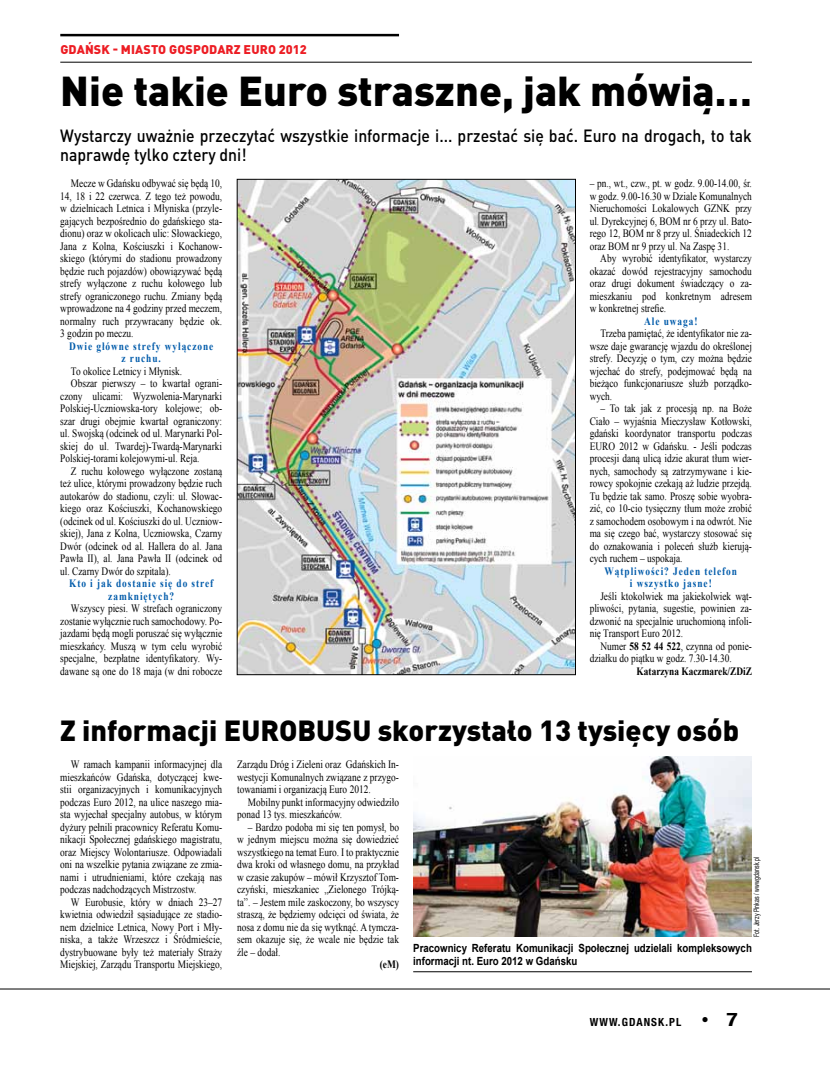
<style>
.page{position:relative;width:830px;height:1067px;background:#fff}
.page>*{position:absolute;margin:0;border:0;box-sizing:border-box;transform-origin:0 0}
.t1{font:900 41.25px "DIN Pro";color:#000}
.t2{font:900 28.75px "DIN Pro";color:#000}
.t3{font:500 17.5px/18.8px "DIN Pro";color:#000;scale:.9 1}
.t4{font:900 12.5px "DIN Pro";color:#ed1d24}
.t5{font:11.25px/12.5px "Times New Roman";color:#000;text-align:justify;scale:.83 1}
.t6{font:700 11.25px/12.5px "Times New Roman";letter-spacing:.1em;color:#005baa;text-align:center;scale:.83 1}
.t7{font:700 11.25px/12.5px "Arial";color:#000;scale:.86 1}
.t8{font:700 11.25px "Times New Roman";color:#000;scale:.83 1}
.t9{font:700 condensed 11.25px "Helvetica Neue LT Pro";letter-spacing:.1em;color:#000}
.t10{font:7.5px "Arial";color:#000;scale:.7 1}
.s1{font-weight:700}
.s2{font-size:18.75px}
</style>
<div class="page">
<hr style="left:0;top:988px;width:829px;height:1px;background:#000">
<hr style="left:60px;top:62px;width:691px;height:1px;background:#000">
<hr style="left:60px;top:34px;width:339px;height:2px;background:#000">
<img style="left:413px;top:756px;width:338px;height:180px">
<hr style="left:413px;top:971px;width:338px;height:1px;background:#000">
<img style="left:239px;top:181px;width:334px;height:492px">
<p class="t4" style="left:60px;top:41px;width:10px">GDAŃSK</p>
<p class="t4" style="left:113px;top:41px;width:17px">- MIASTO</p>
<p class="t4" style="left:169px;top:41px;width:9px">GOSPODARZ</p>
<p class="t4" style="left:243px;top:41px;width:9px">EURO</p>
<p class="t4" style="left:279px;top:41px;width:29px">2012</p>
<h1 class="t1" style="left:60px;top:63px;width:692px">Nie takie Euro straszne, jak mówią…</h1>
<h3 class="t3" style="left:60px;top:125px;width:769px">Wystarczy uważnie przeczytać wszystkie informacje i... przestać się bać. Euro na drogach, to tak naprawdę tylko cztery dni!</h3>
<p class="t5" style="left:60px;top:177px;width:196px;text-indent:11px">Mecze w Gdańsku odbywać się będą 10, 14, 18 i 22 czerwca. Z tego też powodu, w dzielnicach Letnica i Młyniska (przyle&shy;gających bezpośrednio do gdańskiego sta&shy;dionu) oraz w okolicach ulic: Słowackiego, Jana z Kolna, Kościuszki i Kochanow&shy;skiego (którymi do stadionu prowadzony będzie ruch pojazdów) obowiązywać będą strefy wyłączone z ruchu kołowego lub strefy ograniczonego ruchu. Zmiany będą wprowadzone na 4 godziny przed meczem, normalny ruch przywracany będzie ok.<br>3 godzin po meczu.</p>
<p class="t6" style="left:69px;top:339px;width:175px">Dwie główne strefy wyłączone z ruchu.</p>
<p class="t5" style="left:71px;top:364px;width:135px">To okolice Letnicy i Młynisk.</p>
<p class="t5" style="left:71px;top:377px;width:183px">Obszar pierwszy – to kwartał ograni-</p>
<p class="t5" style="left:60px;top:389px;width:196px">czony ulicami: Wyzwolenia-Marynarki</p>
<p class="t5" style="left:60px;top:402px;width:196px">Polskiej-Uczniowska-tory kolejowe; ob-</p>
<p class="t5" style="left:60px;top:414px;width:196px">szar drugi obejmie kwartał ograniczony:</p>
<p class="t5" style="left:60px;top:427px;width:196px">ul. Swojską (odcinek od ul. Marynarki Pol-</p>
<p class="t5" style="left:60px;top:439px;width:196px">skiej do ul. Twardej)-Twardą-Marynarki</p>
<p class="t5" style="left:60px;top:452px;width:169px">Polskiej-torami kolejowymi-ul. Reja.</p>
<p class="t5" style="left:71px;top:464px;width:184px">Z ruchu kołowego wyłączone zostaną</p>
<p class="t5" style="left:60px;top:477px;width:196px">też ulice, którymi prowadzony będzie ruch</p>
<p class="t5" style="left:60px;top:489px;width:196px">autokarów do stadionu, czyli: ul. Słowac-</p>
<p class="t5" style="left:60px;top:502px;width:196px">kiego oraz Kościuszki, Kochanowskiego</p>
<p class="t5" style="left:60px;top:514px;width:196px">(odcinek od ul. Kościuszki do ul. Uczniow-</p>
<p class="t5" style="left:60px;top:527px;width:196px">skiej), Jana z Kolna, Uczniowska, Czarny</p>
<p class="t5" style="left:60px;top:539px;width:196px">Dwór (odcinek od al. Hallera do al. Jana</p>
<p class="t5" style="left:60px;top:552px;width:196px">Pawła II), al. Jana Pawła II (odcinek od</p>
<p class="t5" style="left:60px;top:564px;width:135px">ul. Czarny Dwór do szpitala).</p>
<p class="t6" style="left:69px;top:577px;width:175px">Kto i jak dostanie się do stref zamkniętych?</p>
<p class="t5" style="left:60px;top:602px;width:196px;text-indent:11px">Wszyscy piesi. W strefach ograniczony zostanie wyłącznie ruch samochodowy. Po&shy;jazdami będą mogli poruszać się wyłącznie mieszkańcy. Muszą w tym celu wyrobić specjalne, bezpłatne identyfikatory. Wy&shy;dawane są one do 18 maja (w dni robocze</p>
<p class="t5" style="left:589px;top:177px;width:197px">– pn., wt., czw., pt. w godz. 9.00-14.00, śr. w godz. 9.00-16.30 w Dziale Komunalnych Nieruchomości Lokalowych GZNK przy ul. Dyrekcyjnej 6, BOM nr 6 przy ul. Bato&shy;rego 12, BOM nr 8 przy ul. Śniadeckich 12 oraz BOM nr 9 przy ul. Na Zaspę 31.</p>
<p class="t5" style="left:589px;top:252px;width:197px;text-indent:11px">Aby wyrobić identyfikator, wystarczy okazać dowód rejestracyjny samochodu oraz drugi dokument świadczący o za&shy;mieszkaniu pod konkretnym adresem w konkretnej strefie.</p>
<p class="t6" style="left:643px;top:314px;width:66px">Ale uwaga!</p>
<p class="t5" style="left:589px;top:327px;width:197px;text-indent:11px">Trzeba pamiętać, że identyfikator nie za&shy;wsze daje gwarancję wjazdu do określonej strefy. Decyzję o tym, czy można będzie wjechać do strefy, podejmować będą na bieżąco funkcjonariusze służb porządko&shy;wych.</p>
<p class="t5" style="left:589px;top:402px;width:197px;text-indent:11px">– To tak jak z procesją np. na Boże Ciało – wyjaśnia Mieczysław Kotłowski, gdański koordynator transportu podczas EURO 2012 w Gdańsku. - Jeśli podczas procesji daną ulicą idzie akurat tłum wier&shy;nych, samochody są zatrzymywane i kie&shy;rowcy spokojnie czekają aż ludzie przejdą.<br>Tu będzie tak samo. Proszę sobie wyobra&shy;zić, co 10-cio tysięczny tłum może zrobić z samochodem osobowym i na odwrót. Nie ma się czego bać, wystarczy stosować się do oznakowania i poleceń służb kierują&shy;cych ruchem – uspokaja.</p>
<p class="t6" style="left:604px;top:564px;width:161px">Wątpliwości? Jeden telefon i wszystko jasne!</p>
<p class="t5" style="left:589px;top:589px;width:197px;text-indent:11px">Jeśli ktokolwiek ma jakiekolwiek wąt&shy;pliwości, pytania, sugestie, powinien za&shy;dzwonić na specjalnie uruchomioną infoli&shy;nię Transport Euro 2012.</p>
<p class="t5" style="left:589px;top:639px;width:197px;text-indent:11px">Numer <span class="s1">58 52 44 522</span>, czynna od ponie&shy;działku do piątku w godz. 7.30-14.30.</p>
<p class="t8" style="left:636px;top:663px;width:140px">Katarzyna Kaczmarek/ZDiZ</p>
<h2 class="t2" style="left:60px;top:711px;width:183px">Z informacji EUROBUSU</h2>
<h2 class="t2" style="left:377px;top:711px;width:362px">skorzystało 13 tysięcy osób</h2>
<p class="t5" style="left:60px;top:758px;width:196px;text-indent:11px">W ramach kampanii informacyjnej dla mieszkańców Gdańska, dotyczącej kwe&shy;stii organizacyjnych i komunikacyjnych podczas Euro 2012, na ulice naszego mia&shy;sta wyjechał specjalny autobus, w którym dyżury pełnili pracownicy Referatu Komu&shy;nikacji Społecznej gdańskiego magistratu, oraz Miejscy Wolontariusze. Odpowiadali oni na wszelkie pytania związane ze zmia&shy;nami i utrudnieniami, które czekają nas podczas nadchodzących Mistrzostw.</p>
<p class="t5" style="left:60px;top:895px;width:196px;text-indent:11px">W Eurobusie, który w dniach 23–27 kwietnia odwiedził sąsiadujące ze stadio&shy;nem dzielnice Letnica, Nowy Port i Mły&shy;niska, a także Wrzeszcz i Śródmieście, dystrybuowane były też materiały Straży Miejskiej, Zarządu Transportu Miejskiego,</p>
<p class="t5" style="left:237px;top:758px;width:196px">Zarządu Dróg i Zieleni oraz Gdańskich In&shy;westycji Komunalnych związane z przygo&shy;towaniami i organizacją Euro 2012.</p>
<p class="t5" style="left:237px;top:795px;width:196px;text-indent:11px">Mobilny punkt informacyjny odwiedziło ponad 13 tys. mieszkańców.</p>
<p class="t5" style="left:237px;top:820px;width:196px;text-indent:11px">– Bardzo podoba mi się ten pomysł, bo w jednym miejscu można się dowiedzieć wszystkiego na temat Euro. I to praktycznie dwa kroki od własnego domu, na przykład w czasie zakupów – mówił Krzysztof Tom&shy;czyński, mieszkaniec „Zielonego Trójką&shy;ta”. – Jestem mile zaskoczony, bo wszyscy straszą, że będziemy odcięci od świata, że nosa z domu nie da się wytknąć. A tymcza&shy;sem okazuje się, że wcale nie będzie tak źle – dodał.</p>
<p class="t8" style="left:379px;top:956px;width:25px">(eM)</p>
<p class="t10" style="left:751px;top:936px;width:115px;rotate:-90deg">Fot. Jerzy Pinkas / www.gdansk.pl</p>
<p class="t7" style="left:413px;top:942px;width:395px">Pracownicy Referatu Komunikacji Społecznej udzielali kompleksowych informacji nt. Euro 2012 w Gdańsku</p>
<p class="t9" style="left:589px;top:1015px;width:40px">WWW.GDA</p>
<p class="t9" style="left:643px;top:1015px;width:96px">NSK.PL • <span class="s2">7</span></p>
</div>
